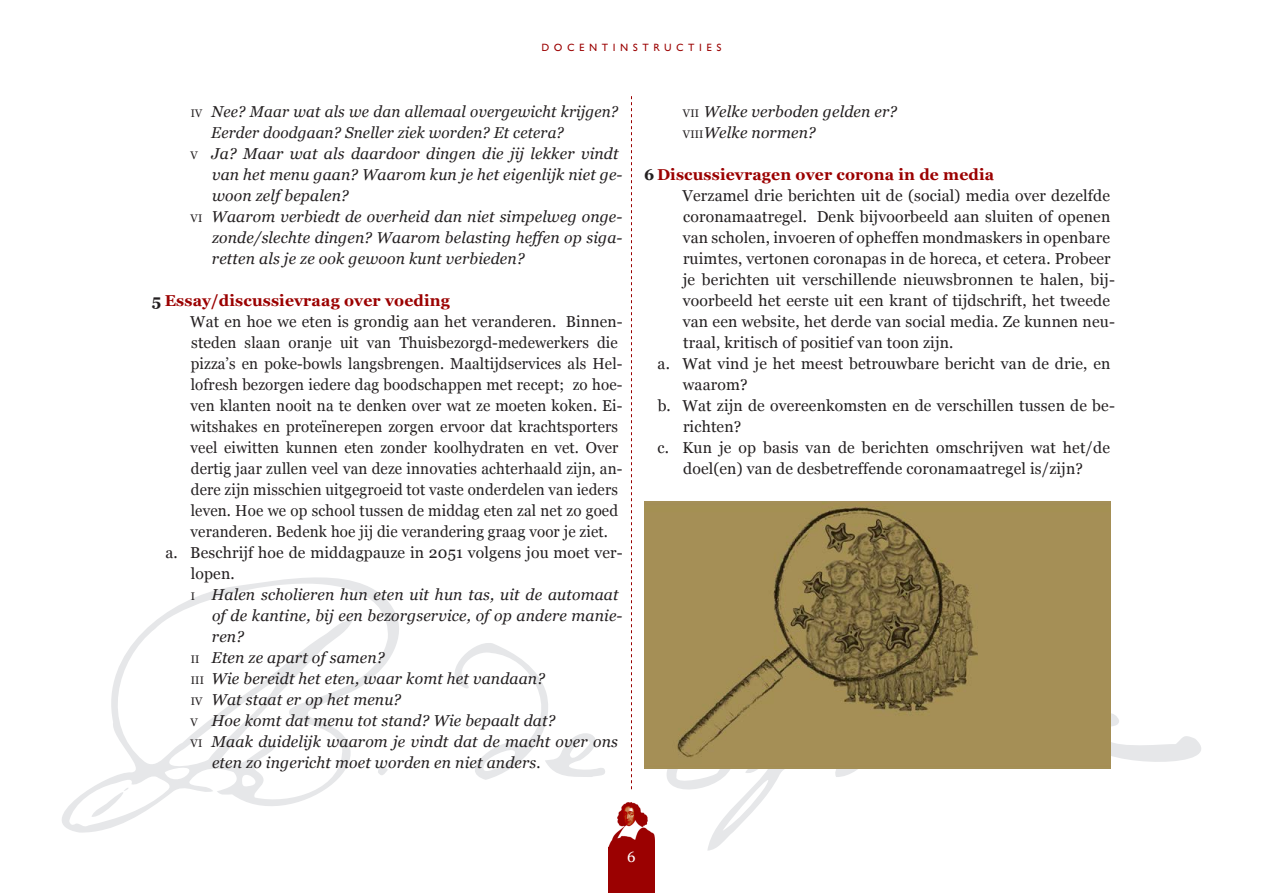
<style>
.page{position:relative;width:1263px;height:893px;background:#fff}
.page>*{position:absolute;margin:0;border:0;box-sizing:border-box;transform-origin:0 0}
.Platte_tekst_inspr{font:15.75px/21px "Georgia";letter-spacing:.01em;color:#231f20}
.Platte_tekst{font:italic 15.75px/21px "Georgia";letter-spacing:.01em;color:#231f20}
.Platte_tekst-2{font:700 15.75px "Georgia";letter-spacing:.01em;color:#9b0101}
.t1{font:15px "Gill Sans MT Pro";letter-spacing:.3em;color:#9b0101}
.t2{font:15px "Georgia";color:#fff}
.s1{font-style:normal;font-size:10.95px}
.s2{color:#231f20}
</style>
<div class="page">
<svg style="left:62px;top:577px;width:337px;height:256px"></svg>
<svg style="left:454px;top:643px;width:151px;height:137px"></svg>
<svg style="left:378px;top:764px;width:10px;height:14px"></svg>
<svg style="left:91px;top:773px;width:54px;height:47px"></svg>
<svg style="left:645px;top:713px;width:556px;height:138px"></svg>
<svg style="left:631px;top:96px;width:1px;height:693px"></svg>
<img style="left:608px;top:803px;width:47px;height:44px">
<div style="left:608px;top:847px;width:47px;height:46px;background:#9b0101"></div>
<img style="left:644px;top:502px;width:467px;height:266px">
<p class="t1" style="left:541px;top:37px;width:182px">docentinstructies</p>
<p class="Platte_tekst" style="left:211px;top:100px;width:408px;text-indent:-20px"><span class="s1">IV</span> Nee? Maar wat als we dan allemaal overgewicht krijgen?<br>Eerder doodgaan? Sneller ziek worden? Et cetera?</p>
<p class="Platte_tekst" style="left:212px;top:142px;width:412px;text-indent:-21px"><span class="s1">V</span> Ja? Maar wat als daardoor dingen die jij lekker vindt van het menu gaan? Waarom kun je het eigenlijk niet ge&shy;woon zelf bepalen?</p>
<p class="Platte_tekst" style="left:212px;top:205px;width:412px;text-align:justify;text-indent:-21px"><span class="s1">VI</span> Waarom verbiedt de overheid dan niet simpelweg onge&shy;zonde/slechte dingen? Waarom belasting heffen op siga&shy;retten als je ze ook gewoon kunt verbieden?</p>
<p class="Platte_tekst-2" style="left:152px;top:292px;width:300px"><span class="s2">5</span> Essay/discussievraag over voeding</p>
<p class="Platte_tekst_inspr" style="left:190px;top:311px;width:434px">Wat en hoe we eten is grondig aan het veranderen. Binnen&shy;steden slaan oranje uit van Thuisbezorgd-medewerkers die pizza’s en poke-bowls langsbrengen. Maaltijdservices als Hel&shy;lofresh bezorgen iedere dag boodschappen met recept; zo hoe&shy;ven klanten nooit na te denken over wat ze moeten koken. Ei&shy;witshakes en proteïnerepen zorgen ervoor dat krachtsporters veel eiwitten kunnen eten zonder koolhydraten en vet. Over dertig jaar zullen veel van deze innovaties achterhaald zijn, an&shy;dere zijn misschien uitgegroeid tot vaste onderdelen van ieders leven. Hoe we op school tussen de middag eten zal net zo goed veranderen. Bedenk hoe jij die verandering graag voor je ziet.</p>
<p class="Platte_tekst_inspr" style="left:191px;top:542px;width:433px;text-indent:-25px">a. Beschrijf hoe de middagpauze in 2051 volgens jou moet ver&shy;lopen.</p>
<p class="Platte_tekst" style="left:212px;top:583px;width:412px;text-indent:-21px"><span class="s1">I</span> Halen scholieren hun eten uit hun tas, uit de automaat of de kantine, bij een bezorgservice, of op andere manie&shy;ren?</p>
<p class="Platte_tekst" style="left:191px;top:646px;width:195px"><span class="s1">II</span> Eten ze apart of samen?</p>
<p class="Platte_tekst" style="left:191px;top:667px;width:356px"><span class="s1">III</span> Wie bereidt het eten, waar komt het vandaan?</p>
<p class="Platte_tekst" style="left:191px;top:688px;width:212px"><span class="s1">IV</span> Wat staat er op het menu?</p>
<p class="Platte_tekst" style="left:191px;top:709px;width:366px"><span class="s1">V</span> Hoe komt dat menu tot stand? Wie bepaalt dat?</p>
<p class="Platte_tekst" style="left:212px;top:730px;width:407px;text-indent:-21px"><span class="s1">VI</span> Maak duidelijk waarom je vindt dat de macht over ons eten zo ingericht moet worden en niet anders.</p>
<p class="Platte_tekst" style="left:683px;top:100px;width:216px"><span class="s1">VII</span> Welke verboden gelden er?</p>
<p class="Platte_tekst" style="left:683px;top:121px;width:134px"><span class="s1">VIII</span>Welke normen?</p>
<p class="Platte_tekst-2" style="left:644px;top:166px;width:352px"><span class="s2">6</span> Discussievragen over corona in de media</p>
<p class="Platte_tekst_inspr" style="left:682px;top:185px;width:434px">Verzamel drie berichten uit de (social) media over dezelfde coronamaatregel. Denk bijvoorbeeld aan sluiten of openen van scholen, invoeren of opheffen mondmaskers in openbare ruimtes, vertonen coronapas in de horeca, et cetera. Probeer je berichten uit verschillende nieuwsbronnen te halen, bij&shy;voorbeeld het eerste uit een krant of tijdschrift, het tweede van een website, het derde van social media. Ze kunnen neu&shy;traal, kritisch of positief van toon zijn.</p>
<p class="Platte_tekst_inspr" style="left:683px;top:353px;width:429px;text-indent:-25px">a. Wat vind je het meest betrouwbare bericht van de drie, en waarom?</p>
<p class="Platte_tekst_inspr" style="left:683px;top:395px;width:433px;text-indent:-25px">b. Wat zijn de overeenkomsten en de verschillen tussen de be&shy;richten?</p>
<p class="Platte_tekst_inspr" style="left:658px;top:437px;width:454px;text-align:center">c. Kun je op basis van de berichten omschrijven wat het/de doel(en) van de desbetreffende coronamaatregel is/zijn?</p>
<p class="t2" style="left:627px;top:848px;width:10px">6</p>
</div>
